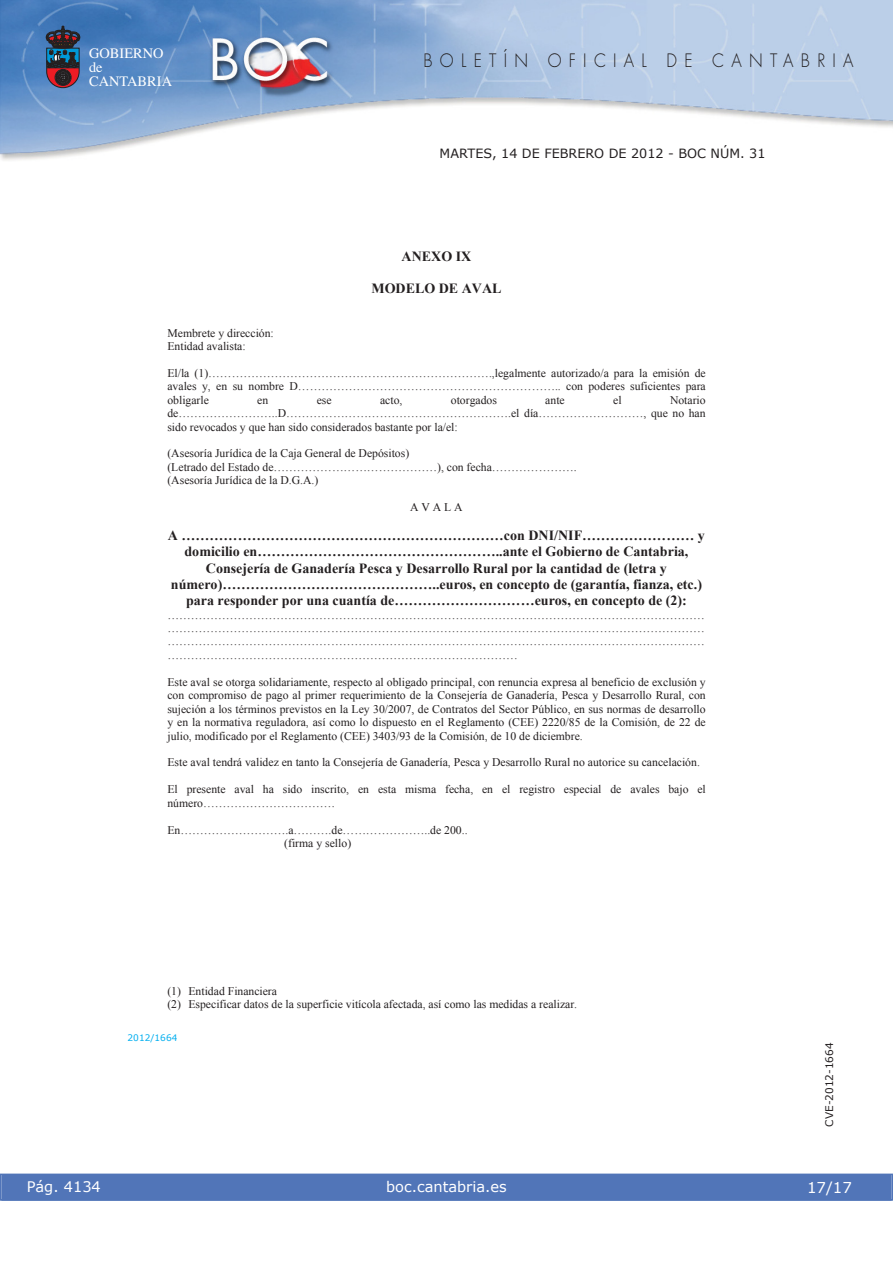
<style>
.page{position:relative;width:893px;height:1263px;background:#fff}
.page>*{position:absolute;margin:0;border:0;box-sizing:border-box;transform-origin:0 0}
.t1{font:300 18px "Futura";letter-spacing:.45em;color:#231f20;scale:.9 1}
.t2{font:15px "Verdana";color:#fff}
.t3{font:14.55px "Verdana";color:#fff}
.t4{font:14.4px/14.1px "Times";color:#fff}
.t5{font:700 13.95px/16px "Times New Roman";color:#231f20;text-align:center}
.t6{font:12.75px "Verdana";color:#231f20}
.t7{font:11.7px/13.5px "Times New Roman";color:#231f20}
.t8{font:10.5px "Verdana";color:#231f20}
.t9{font:9px "Verdana";color:#00aeef}
</style>
<div class="page">
<img style="left:0;top:0;width:893px;height:161px">
<svg style="left:46px;top:26px;width:34px;height:62px;background:#464054"></svg>
<div style="left:1px;top:1174px;width:890px;height:27px;background:#5175b8"></div>
<div style="left:0;top:1174px;width:893px;height:27px;border:1px solid #5175b8"></div>
<p class="t4" style="left:89px;top:47px;width:85px">GOBIERNO de<br>CANTABRIA</p>
<h1 class="t1" style="left:423px;top:52px;width:479px">BOLETÍN OFICIAL DE CANTABRIA</h1>
<p class="t6" style="left:440px;top:145px;width:327px">MARTES, 14 DE FEBRERO DE 2012 - BOC NÚM. 31</p>
<p class="t5" style="left:402px;top:248px;width:71px">ANEXO IX</p>
<p class="t5" style="left:371px;top:280px;width:131px">MODELO DE AVAL</p>
<p class="t7" style="left:167px;top:326px;width:108px">Membrete y dirección:<br>Entidad avalista:</p>
<p class="t7" style="left:167px;top:366px;width:540px;text-align:justify">El/la (1)……………………………………………………………….,legalmente autorizado/a para la emisión de avales y, en su nombre D………………………………………………………….. con poderes suficientes para obligarle</p>
<p class="t7" style="left:167px;top:393px;width:540px;text-align:justify;text-indent:502px">Notario de……………………..D………………………………………………….el día………………………, que no han sido revocados y que han sido considerados bastante por la/el:</p>
<p class="t7" style="left:167px;top:447px;width:411px">(Asesoría Jurídica de la Caja General de Depósitos)<br>(Letrado del Estado de……………………………………), con fecha…………………. (Asesoría Jurídica de la D.G.A.)</p>
<p class="t7" style="left:410px;top:501px;width:54px">A V A L A</p>
<p class="t5" style="left:168px;top:528px;width:538px">A ……………………………………………………………con DNI/NIF…………………… y domicilio en……………………………………………..ante el Gobierno de Cantabria, Consejería de Ganadería Pesca y Desarrollo Rural por la cantidad de (letra y número)………………………………………..euros, en concepto de (garantía, fianza, etc.) para responder por una cuantía de…………………………euros, en concepto de (2):</p>
<p class="t7" style="left:167px;top:608px;width:539px;text-align:justify">………………………………………………………………………………………………………………………… ………………………………………………………………………………………………………………………… ………………………………………………………………………………………………………………………… ………………………………………………………………………………</p>
<p class="t7" style="left:167px;top:675px;width:540px;text-align:justify">Este aval se otorga solidariamente, respecto al obligado principal, con renuncia expresa al beneficio de exclusión y con compromiso de pago al primer requerimiento de la Consejería de Ganadería, Pesca y Desarrollo Rural, con sujeción a los términos previstos en la Ley 30/2007, de Contratos del Sector Público, en sus normas de desarrollo y en la normativa reguladora, así como lo dispuesto en el Reglamento (CEE) 2220/85 de la Comisión, de 22 de julio, modificado por el Reglamento (CEE) 3403/93 de la Comisión, de 10 de diciembre.</p>
<p class="t7" style="left:167px;top:756px;width:534px">Este aval tendrá validez en tanto la Consejería de Ganadería, Pesca y Desarrollo Rural no autorice su cancelación.</p>
<p class="t7" style="left:167px;top:783px;width:540px">El presente aval ha sido inscrito, en esta misma fecha, en el registro especial de avales bajo el número…………………………….</p>
<p class="t7" style="left:167px;top:823px;width:302px;text-align:center">En……………………….a……….de…………………..de 200.. (firma y sello)</p>
<p class="t7" style="left:257px;top:393px;width:13px">en</p>
<p class="t7" style="left:317px;top:393px;width:16px">ese</p>
<p class="t7" style="left:380px;top:393px;width:24px">acto,</p>
<p class="t7" style="left:451px;top:393px;width:48px">otorgados</p>
<p class="t7" style="left:545px;top:393px;width:21px">ante</p>
<p class="t7" style="left:613px;top:393px;width:10px">el</p>
<p class="t7" style="left:167px;top:984px;width:411px">(1) Entidad Financiera<br>(2) Especificar datos de la superficie vitícola afectada, así como las medidas a realizar.</p>
<p class="t9" style="left:128px;top:1032px;width:51px">2012/1664</p>
<p class="t8" style="left:823px;top:1127px;width:86px;rotate:-90deg">CVE-2012-1664</p>
<p class="t3" style="left:27px;top:1177px;width:76px">Pág. 4134</p>
<p class="t3" style="left:386px;top:1178px;width:122px">boc.cantabria.es</p>
<p class="t2" style="left:807px;top:1178px;width:46px">17/17</p>
</div>
